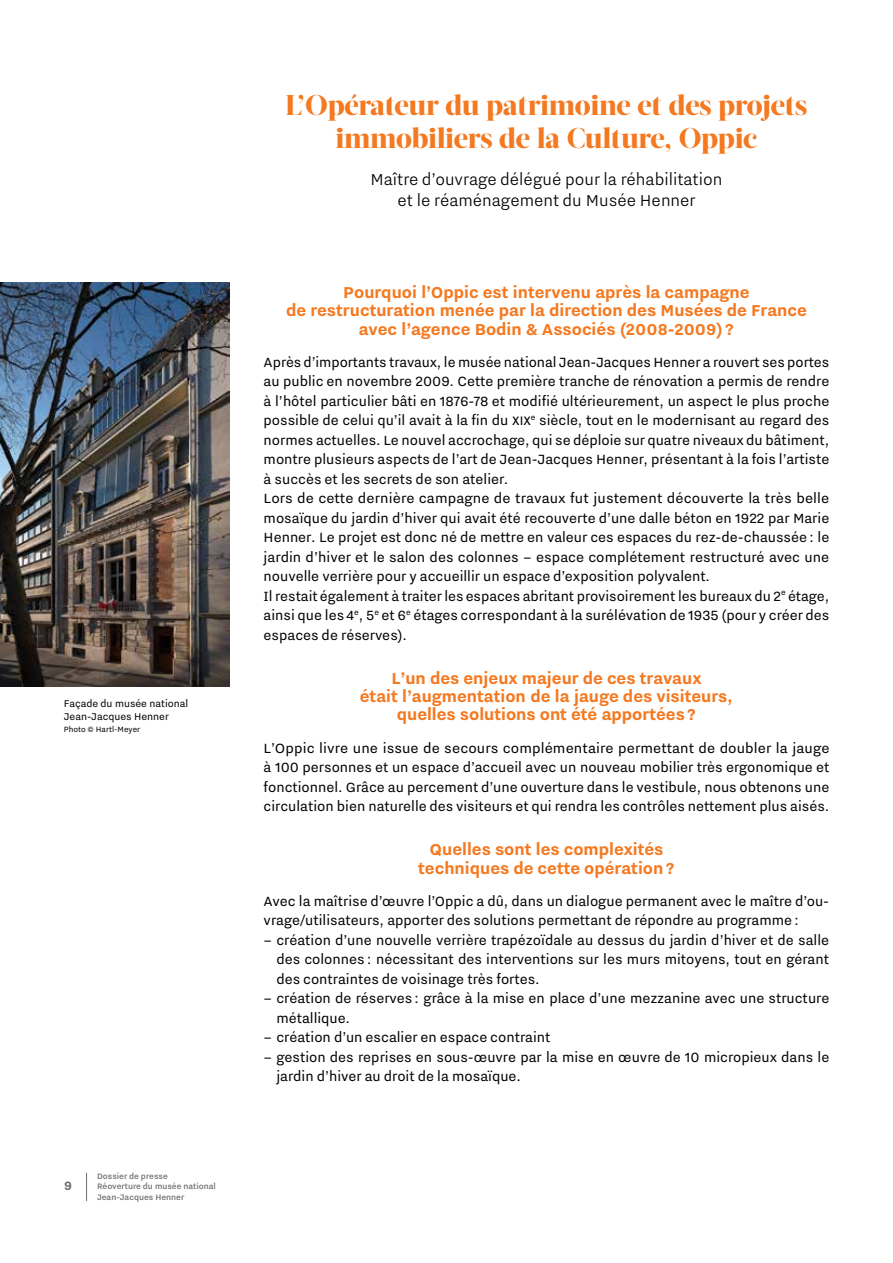
<style>
.page{position:relative;width:893px;height:1263px;background:#fff}
.page>*{position:absolute;margin:0;border:0;box-sizing:border-box;transform-origin:0 0}
.t1{font:800 28.5px/33px "Acta Display";letter-spacing:-.01em;color:#f47920;text-align:center}
.t2{font:700 19.5px/18.3px "Nitti Grotesk";color:#f47920;text-align:center}
.t3{font:300 19.5px/21px "Nitti Grotesk";color:#000;text-align:center}
.t4{font:16.5px/19.5px "Nitti Grotesk";color:#000}
.t5{font:700 15px "Nitti Grotesk";color:#6d6e71}
.t6{font:12px/13.5px "Nitti Grotesk";color:#000}
.t7{font:500 9.75px/10.5px "Nitti Grotesk";color:#6d6e71}
.t8{font:9.3px "Nitti Grotesk";color:#000}
.s1{font-size:19.35px}
.s2{font-size:12.9px}
</style>
<div class="page">
<svg style="left:86px;top:1173px;width:1px;height:28px"></svg>
<img style="left:0;top:283px;width:230px;height:403px">
<p class="t6" style="left:64px;top:696px;width:126px">Façade du musée national<br>Jean-Jacques Henner</p>
<p class="t8" style="left:64px;top:724px;width:78px">Photo © Hartl-Meyer</p>
<p class="t5" style="left:64px;top:1177px;width:10px">9</p>
<p class="t7" style="left:97px;top:1170px;width:120px">Dossier de presse<br>Réoverture du musée national<br>Jean-Jacques Henner</p>
<h1 class="t1" style="left:285px;top:89px;width:523px">L’Opérateur du patrimoine et des projets immobiliers de la Culture, Oppic</h1>
<p class="t3" style="left:370px;top:168px;width:353px">Maître d’ouvrage délégué pour la réhabilitation et le réaménagement du Musée Henner</p>
<p class="t2" style="left:286px;top:282px;width:522px">Pourquoi l’Oppic est intervenu après la campagne<br>de restructuration menée par la direction des Musées de France avec l’agence Bodin &amp; Associés (2008-2009) ?</p>
<p class="t4" style="left:264px;top:352px;width:567px">Après d’importants travaux, le musée national Jean-Jacques Henner a rouvert ses portes au public en novembre 2009. Cette première tranche de rénovation a permis de rendre à l’hôtel particulier bâti en 1876-78 et modifié ultérieurement, un aspect le plus proche possible de celui qu’il avait à la fin du <span class="s1">x</span><span class="s2">l</span><span class="s1">x</span><sup>e</sup> siècle, tout en le modernisant au regard des normes actuelles. Le nouvel accrochage, qui se déploie sur quatre niveaux du bâtiment, montre plusieurs aspects de l’art de Jean-Jacques Henner, présentant à la fois l’artiste à succès et les secrets de son atelier.<br>Lors de cette dernière campagne de travaux fut justement découverte la très belle mosaïque du jardin d’hiver qui avait été recouverte d’une dalle béton en 1922 par Marie Henner. Le projet est donc né de mettre en valeur ces espaces du rez-de-chaussée: le jardin d’hiver et le salon des colonnes – espace complétement restructuré avec une nouvelle verrière pour y accueillir un espace d’exposition polyvalent.<br>Il restait également à traiter les espaces abritant provisoirement les bureaux du 2<sup>e</sup> étage, ainsi que les 4<sup>e</sup>, 5<sup>e</sup> et 6<sup>e</sup> étages correspondant à la surélévation de 1935 (pour y créer des espaces de réserves).</p>
<p class="t2" style="left:360px;top:668px;width:375px">L’un des enjeux majeur de ces travaux<br>était l’augmentation de la jauge des visiteurs, quelles solutions ont été apportées?</p>
<p class="t4" style="left:264px;top:738px;width:567px;text-align:justify">L’Oppic livre une issue de secours complémentaire permettant de doubler la jauge à 100 personnes et un espace d’accueil avec un nouveau mobilier très ergonomique et fonctionnel. Grâce au percement d’une ouverture dans le vestibule, nous obtenons une circulation bien naturelle des visiteurs et qui rendra les contrôles nettement plus aisés.</p>
<p class="t2" style="left:418px;top:840px;width:258px">Quelles sont les complexités techniques de cette opération?</p>
<p class="t4" style="left:264px;top:891px;width:567px">Avec la maîtrise d’œuvre l’Oppic a dû, dans un dialogue permanent avec le maître d’ou&shy;vrage/utilisateurs, apporter des solutions permettant de répondre au programme:</p>
<p class="t4" style="left:276px;top:930px;width:554px;text-align:justify;text-indent:-13px">– création d’une nouvelle verrière trapézoïdale au dessus du jardin d’hiver et de salle des colonnes : nécessitant des interventions sur les murs mitoyens, tout en gérant des contraintes de voisinage très fortes.</p>
<p class="t4" style="left:276px;top:988px;width:554px;text-indent:-13px">– création de réserves : grâce à la mise en place d’une mezzanine avec une structure métallique.</p>
<p class="t4" style="left:264px;top:1027px;width:288px">– création d’un escalier en espace contraint</p>
<p class="t4" style="left:276px;top:1047px;width:554px;text-indent:-13px">– gestion des reprises en sous-œuvre par la mise en œuvre de 10 micropieux dans le jardin d’hiver au droit de la mosaïque.</p>
</div>
